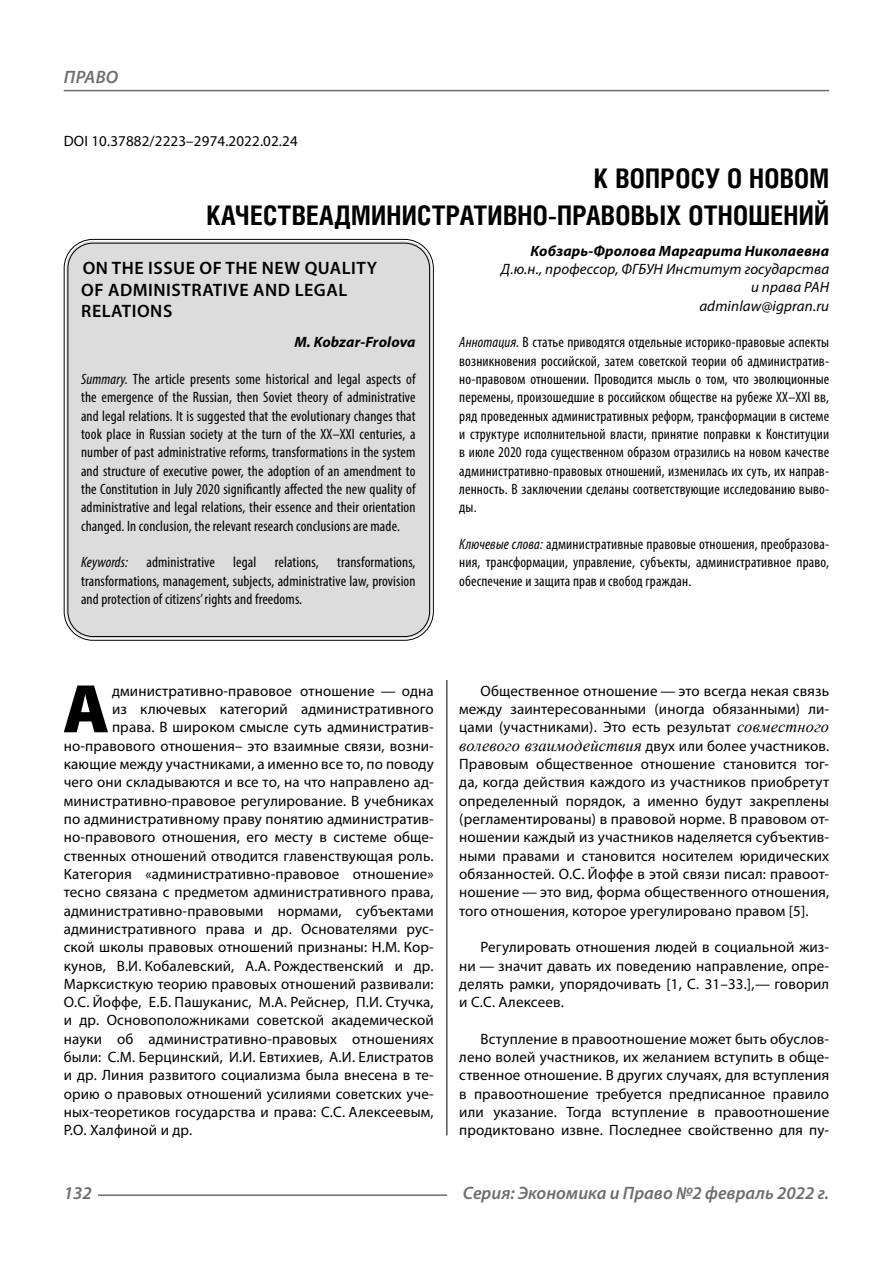
<style>
.page{position:relative;width:893px;height:1263px;background:#fff}
.page>*{position:absolute;margin:0;border:0;box-sizing:border-box;transform-origin:0 0}
.Bukvica{font:900 69.3px "Myriad Pro";color:#000}
.Header{font:700 27px/37.5px "Helios Cond C";letter-spacing:.01em;color:#000;text-align:right}
.Header-eng{font:600 18px/21.6px "Myriad Pro";letter-spacing:.03em;color:#000}
.t1{font:italic 600 18px "Myriad Pro";color:#6e6e6e}
.Bukvica-2{font:15px "Myriad Pro";letter-spacing:.01em;color:#000}
.Normal{font:15px/18.3px "Myriad Pro";letter-spacing:.01em;color:#000;text-align:justify}
.Annotation-eng{font:condensed 15px/18.3px "Myriad Pro";letter-spacing:.01em;color:#000;text-align:justify}
.Annotation-rus{font:condensed 15px/18.3px "Myriad Pro";letter-spacing:.01em;color:#000;text-align:justify}
.Author-doc{font:italic 15px/18.3px "Myriad Pro";letter-spacing:.01em;color:#000;text-align:right}
.Author{font:italic 700 15px "Myriad Pro";letter-spacing:.01em;color:#000}
.DOI{font:15px "Myriad Pro";letter-spacing:.01em;color:#000}
.Author-email{font:italic 15px "Myriad Pro";letter-spacing:.01em;color:#000}
.Author-eng{font:italic 700 15px "Myriad Pro";letter-spacing:.01em;color:#000}
.s1{font-style:italic}
.s2{font-family:"Times New Roman";font-style:italic;font-size:16.5px}
</style>
<div class="page">
<hr style="left:446px;top:672px;width:1px;height:463px;background:#000">
<div style="left:66px;top:241px;width:365px;height:397px;background:#dcdcdc;border-radius:27px"></div>
<hr style="left:98px;top:1194px;width:349px;height:2px;background:#6e6e6e">
<hr style="left:64px;top:90px;width:765px;height:1px;background:#6e6e6e">
<p class="t1" style="left:64px;top:66px;width:24px">Право</p>
<p class="DOI" style="left:64px;top:132px;width:235px">DOI 10.37882/2223–2974.2022.02.24</p>
<p class="Header" style="left:206px;top:159px;width:624px">К ВОПРОСУ О НОВОМ<br>КАЧЕСТВЕАДМИНИСТРАТИВНО-ПРАВОВЫХ ОТНОШЕНИЙ</p>
<p class="Author" style="left:531px;top:241px;width:300px">Кобзарь-Фролова Маргарита Николаевна</p>
<p class="Author-doc" style="left:501px;top:260px;width:330px">Д.ю.н., профессор, ФГБУН Институт государства и права РАН</p>
<p class="Author-email" style="left:699px;top:296px;width:131px">adminlaw@igpran.ru</p>
<p class="Annotation-rus" style="left:459px;top:333px;width:371px"><span class="s1">Аннотация.</span> В статье приводятся отдельные историко-правовые аспекты возникновения российской, затем советской теории об административ&shy;но-правовом отношении. Проводится мысль о том, что эволюционные перемены, произошедшие в российском обществе на рубеже XX–XXI вв, ряд проведенных административных реформ, трансформации в системе и структуре исполнительной власти, принятие поправки к Конституции в июле 2020 года существенном образом отразились на новом качестве административно-правовых отношений, изменилась их суть, их направ&shy;ленность. В заключении сделаны соответствующие исследованию выво&shy;ды.</p>
<p class="Annotation-rus" style="left:459px;top:535px;width:371px"><span class="s1">Ключевые слова:</span> административные правовые отношения, преобразова&shy;ния, трансформации, управление, субъекты, административное право, обеспечение и защита прав и свобод граждан.</p>
<p class="Header-eng" style="left:81px;top:257px;width:297px">ON THE ISSUE OF THE NEW QUALITY<br>OF ADMINISTRATIVE AND LEGAL<br>RELATIONS</p>
<p class="Author-eng" style="left:294px;top:333px;width:123px">M. Kobzar-Frolova</p>
<p class="Annotation-eng" style="left:81px;top:370px;width:336px"><span class="s1">Summary.</span> The article presents some historical and legal aspects of the emergence of the Russian, then Soviet theory of administrative and legal relations. It is suggested that the evolutionary changes that took place in Russian society at the turn of the XX–XXI centuries, a number of past administrative reforms, transformations in the system and structure of executive power, the adoption of an amendment to the Constitution in July 2020 significantly affected the new quality of administrative and legal relations, their essence and their orientation changed. In conclusion, the relevant research conclusions are made.</p>
<p class="Annotation-eng" style="left:81px;top:553px;width:336px"><span class="s1">Keywords:</span> administrative legal relations, transformations, transformations, management, subjects, administrative law, provision and protection of citizens’ rights and freedoms.</p>
<p class="Bukvica" style="left:63px;top:663px;width:48px">А</p>
<p class="Bukvica-2" style="left:112px;top:681px;width:323px">дминистративно-правовое отношение — одна</p>
<p class="Bukvica-2" style="left:112px;top:700px;width:323px">из ключевых категорий административного</p>
<p class="Bukvica-2" style="left:112px;top:718px;width:323px">права. В широком смысле суть административ-</p>
<p class="Bukvica-2" style="left:64px;top:736px;width:371px">но-правового отношения– это взаимные связи, возни-</p>
<p class="Bukvica-2" style="left:64px;top:755px;width:371px">кающие между участниками, а именно все то, по поводу</p>
<p class="Bukvica-2" style="left:64px;top:773px;width:371px">чего они складываются и все то, на что направлено ад-</p>
<p class="Bukvica-2" style="left:64px;top:791px;width:371px">министративно-правовое регулирование. В учебниках</p>
<p class="Bukvica-2" style="left:64px;top:810px;width:371px">по административному праву понятию административ-</p>
<p class="Bukvica-2" style="left:64px;top:828px;width:371px">но-правового отношения, его месту в системе обще-</p>
<p class="Bukvica-2" style="left:64px;top:846px;width:370px">ственных отношений отводится главенствующая роль.</p>
<p class="Bukvica-2" style="left:64px;top:864px;width:371px">Категория «административно-правовое отношение»</p>
<p class="Bukvica-2" style="left:64px;top:883px;width:371px">тесно связана с предметом административного права,</p>
<p class="Bukvica-2" style="left:64px;top:901px;width:371px">административно-правовыми нормами, субъектами</p>
<p class="Bukvica-2" style="left:64px;top:919px;width:371px">административного права и др. Основателями рус-</p>
<p class="Bukvica-2" style="left:64px;top:938px;width:371px">ской школы правовых отношений признаны: Н.М. Кор-</p>
<p class="Bukvica-2" style="left:64px;top:956px;width:370px">кунов, В.И. Кобалевский, А.А. Рождественский и др.</p>
<p class="Bukvica-2" style="left:64px;top:974px;width:371px">Марксисткую теорию правовых отношений развивали:</p>
<p class="Bukvica-2" style="left:64px;top:993px;width:371px">О.С. Йоффе, Е.Б. Пашуканис, М.А. Рейснер, П.И. Стучка,</p>
<p class="Bukvica-2" style="left:64px;top:1011px;width:371px">и др. Основоположниками советской академической</p>
<p class="Bukvica-2" style="left:64px;top:1029px;width:371px">науки об административно-правовых отношениях</p>
<p class="Bukvica-2" style="left:64px;top:1048px;width:371px">были: С.М. Берцинский, И.И. Евтихиев, А.И. Елистратов</p>
<p class="Bukvica-2" style="left:64px;top:1066px;width:371px">и др. Линия развитого социализма была внесена в те-</p>
<p class="Bukvica-2" style="left:64px;top:1084px;width:371px">орию о правовых отношений усилиями советских уче-</p>
<p class="Bukvica-2" style="left:64px;top:1103px;width:371px">ных-теоретиков государства и права: С.С. Алексеевым,</p>
<p class="Bukvica-2" style="left:64px;top:1121px;width:129px">Р.О. Халфиной и др.</p>
<p class="Normal" style="left:459px;top:681px;width:371px;text-indent:21px">Общественное отношение — это всегда некая связь между заинтересованными (иногда обязанными) ли&shy;цами (участниками). Это есть результат <span class="s2">совместного волевого взаимодействия</span> двух или более участников.<br>Правовым общественное отношение становится тог&shy;да, когда действия каждого из участников приобретут определенный порядок, а именно будут закреплены (регламентированы) в правовой норме. В правовом от&shy;ношении каждый из участников наделяется субъектив&shy;ными правами и становится носителем юридических обязанностей. О.С. Йоффе в этой связи писал: правоот&shy;ношение — это вид, форма общественного отношения, того отношения, которое урегулировано правом [5].</p>
<p class="Normal" style="left:459px;top:938px;width:371px;text-indent:21px">Регулировать отношения людей в социальной жиз&shy;ни — значит давать их поведению направление, опре&shy;делять рамки, упорядочивать [1, С. 31–33.],— говорил и С.С. Алексеев.</p>
<p class="Normal" style="left:459px;top:1029px;width:371px;text-indent:21px">Вступление в правоотношение может быть обуслов&shy;лено волей участников, их желанием вступить в обще&shy;ственное отношение. В других случаях, для вступления в правоотношение требуется предписанное правило или указание. Тогда вступление в правоотношение продиктовано извне. Последнее свойственно для пу-</p>
<p class="t1" style="left:64px;top:1182px;width:30px">132</p>
<p class="t1" style="left:463px;top:1182px;width:368px">Серия: Экономика и Право №2 февраль 2022 г.</p>
</div>
